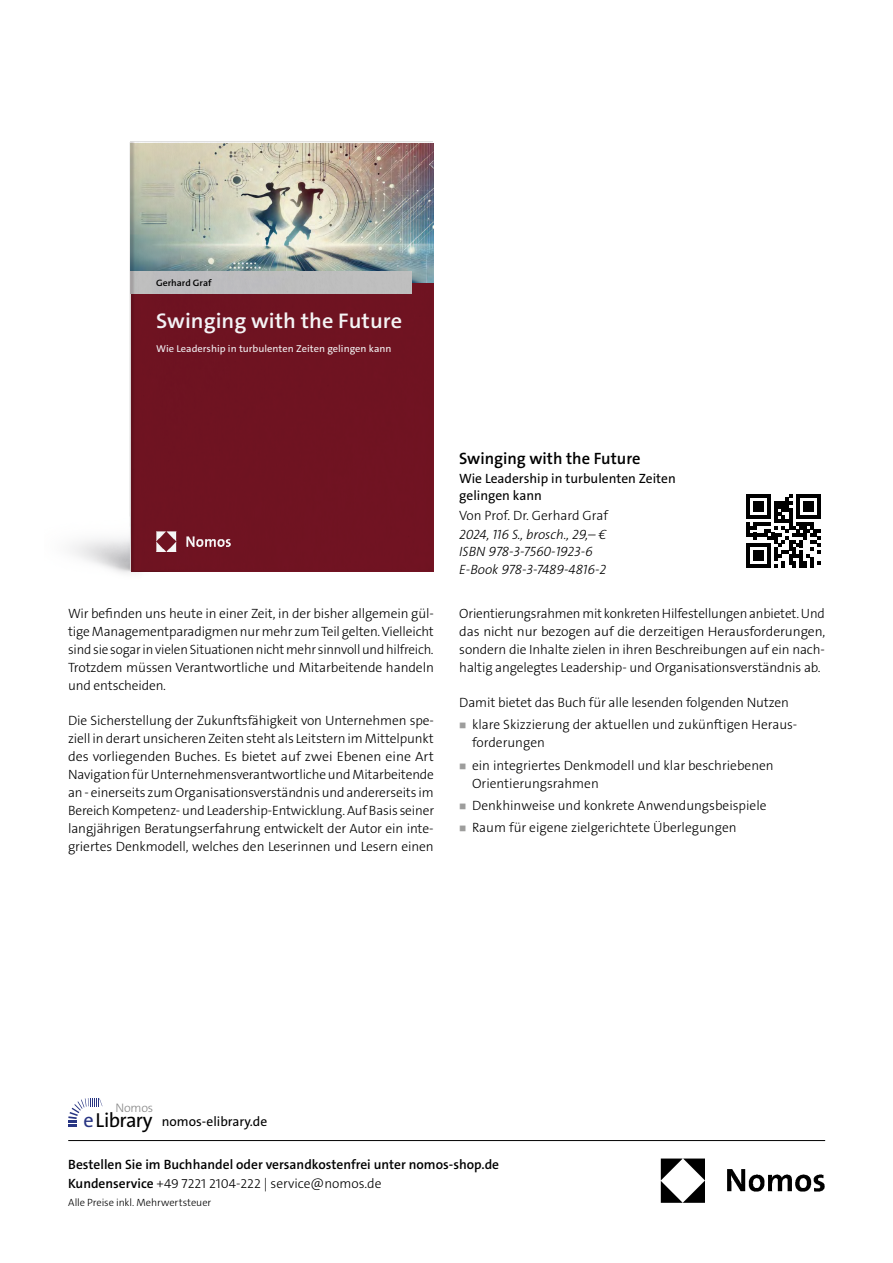
<style>
.page{position:relative;width:893px;height:1263px;background:#fff}
.page>*{position:absolute;margin:0;border:0;box-sizing:border-box;transform-origin:0 0}
.t1{font:600 21.3px "The Sans C5";color:#fff;scale:1.05 1}
.t2{font:20.4px "The Sans Os F";letter-spacing:-.03em;color:#000}
.t3{font:600 16.5px "The Sans Os F";color:#000}
.t4{font:300 13.5px/18px "The Sans Os F";letter-spacing:-.01em;color:#000}
.t5{font:600 13.5px/19.5px "The Sans C5";color:#000}
.t6{font:italic 300 13.5px/17.2px "The Sans Os F";color:#000}
.t7{font:13.5px/17.2px "The Sans Os F";color:#000}
.t8{font:13.5px "The Sans C5";color:#000}
.t9{font:300 12.45px "The Sans Os F";letter-spacing:-.02em;color:#878787}
.t10{font:300 10.5px "The Sans C5";letter-spacing:-.005em;color:#000}
.t11{font:10.05px "The Sans C5";color:#fff;scale:1.05 1}
.t12{font:600 9.3px "The Sans C5";color:#000;scale:1.05 1}
.s1{color:#283583}
.s2{font-weight:300}
</style>
<div class="page">
<img style="left:660px;top:1158px;width:165px;height:45px">
<hr style="left:68px;top:1140px;width:757px;height:1px;background:#000">
<img style="left:72px;top:141px;width:360px;height:432px">
<img style="left:131px;top:143px;width:303px;height:140px">
<div style="left:131px;top:283px;width:303px;height:289px;background:#741423"></div>
<div style="left:131px;top:271px;width:281px;height:23px;background:#bdbdbe"></div>
<img style="left:157px;top:532px;width:74px;height:19px">
<svg style="left:68px;top:1098px;width:34px;height:29px"></svg>
<svg style="left:746px;top:494px;width:74px;height:74px"></svg>
<p class="t12" style="left:156px;top:277px;width:54px">Gerhard Graf</p>
<h1 class="t1" style="left:156px;top:307px;width:236px">Swinging with the Future</h1>
<p class="t11" style="left:156px;top:342px;width:226px">Wie Leadership in turbulenten Zeiten gelingen kann</p>
<p class="t4" style="left:68px;top:605px;width:367px;text-align:justify">Wir befinden uns heute in einer Zeit, in der bisher allgemein gül&shy;tige Managementparadigmen nur mehr zum Teil gelten. Vielleicht sind sie sogar in vielen Situationen nicht mehr sinnvoll und hilfreich.<br>Trotzdem müssen Verantwortliche und Mitarbeitende handeln und entscheiden.</p>
<p class="t4" style="left:68px;top:712px;width:367px">Die Sicherstellung der Zukunftsfähigkeit von Unternehmen spe&shy;ziell in derart unsicheren Zeiten steht als Leitstern im Mittelpunkt des vorliegenden Buches. Es bietet auf zwei Ebenen eine Art Navigation für Unternehmensverantwortliche und Mitarbeitende an - einerseits zum Organisationsverständnis und andererseits im Bereich Kompetenz- und Leadership-Entwicklung. Auf Basis seiner langjährigen Beratungserfahrung entwickelt der Autor ein inte&shy;griertes Denkmodell, welches den Leserinnen und Lesern einen</p>
<p class="t3" style="left:459px;top:448px;width:183px">Swinging with the Future</p>
<p class="t7" style="left:459px;top:471px;width:218px">Wie Leadership in turbulenten Zeiten gelingen kann</p>
<p class="t4" style="left:459px;top:506px;width:150px">Von Prof. Dr. Gerhard Graf</p>
<p class="t6" style="left:459px;top:526px;width:149px">2024, 116 S., brosch., 29,– €<br>ISBN 978-3-7560-1923-6<br>E-Book 978-3-7489-4816-2</p>
<p class="t4" style="left:459px;top:605px;width:367px;text-align:justify">Orientierungsrahmen mit konkreten Hilfestellungen anbietet. Und das nicht nur bezogen auf die derzeitigen Herausforderungen, sondern die Inhalte zielen in ihren Beschreibungen auf ein nach&shy;haltig angelegtes Leadership- und Organisationsverständnis ab.</p>
<p class="t4" style="left:472px;top:691px;width:325px;line-height:22.2px;text-indent:-13px">Damit bietet das Buch für alle lesenden folgenden Nutzen klare Skizzierung der aktuellen und zukünftigen Heraus-</p>
<p class="t4" style="left:472px;top:732px;width:303px;line-height:22.2px">forderungen<br>ein integriertes Denkmodell und klar beschriebenen</p>
<p class="t4" style="left:472px;top:772px;width:296px;line-height:22.2px">Orientierungsrahmen<br>Denkhinweise und konkrete Anwendungsbeispiele<br>Raum für eigene zielgerichtete Überlegungen</p>
<p class="t9" style="left:115px;top:1099px;width:39px">Nomos</p>
<h2 class="t2" style="left:83px;top:1112px;width:71px"><span class="s1">e</span>Library</h2>
<p class="t8" style="left:162px;top:1112px;width:107px">nomos-elibrary.de</p>
<p class="t5" style="left:68px;top:1154px;width:432px">Bestellen Sie im Buchhandel oder versandkostenfrei unter nomos-shop.de<br>Kundenservice <span class="s2">+49 7221 2104-222 | service@nomos.de</span></p>
<p class="t10" style="left:68px;top:1196px;width:145px">Alle Preise inkl. Mehrwertsteuer</p>
</div>
